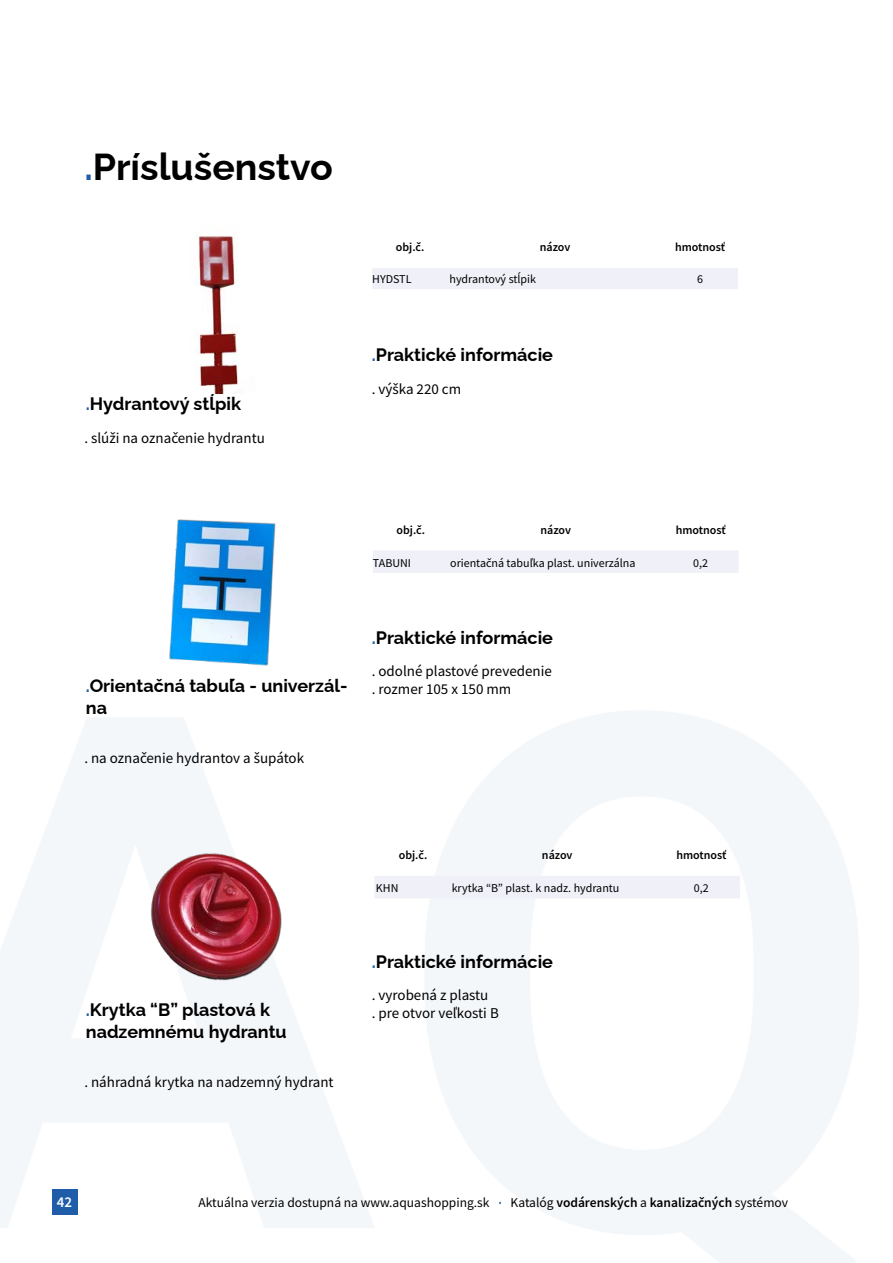
<style>
.page{position:relative;width:893px;height:1263px;background:#fff}
.page>*{position:absolute;margin:0;border:0;box-sizing:border-box;transform-origin:0 0}
.t1{font:100 37.5px "Raleway";color:#000}
.t2{font:100 18px/21.6px "Raleway";color:#000}
.t3{font:15px/18px "Source Sans Pro";color:#000}
.t4{font:600 15px "Source Sans Pro";color:#fff}
.t5{font:13.5px "Source Sans Pro";color:#000}
.t6{font:12px "Source Sans Pro";color:#000}
.t7{font:600 12px "Source Sans Pro";color:#000}
.s1{color:#1f5da9}
.s2{font-family:"Raleway";font-weight:100;font-size:27px;color:#1f5da9}
.s3{font-weight:600}
</style>
<div class="page">
<svg style="left:0;top:711px;width:859px;height:552px"></svg>
<div style="left:52px;top:1189px;width:25px;height:26px;background:#1f5da9"></div>
<img style="left:198px;top:235px;width:40px;height:158px">
<img style="left:169px;top:519px;width:107px;height:147px">
<img style="left:130px;top:832px;width:170px;height:167px">
<div style="left:372px;top:268px;width:366px;height:21px;background:#eff0f8"></div>
<div style="left:373px;top:550px;width:365px;height:23px;background:#eff0f8"></div>
<div style="left:374px;top:876px;width:366px;height:22px;background:#eff0f8"></div>
<h1 class="t1" style="left:84px;top:137px;width:250px"><span class="s1">.</span>Príslušenstvo</h1>
<p class="t2" style="left:86px;top:391px;width:157px"><span class="s1">.</span>Hydrantový stĺpik</p>
<p class="t3" style="left:84px;top:428px;width:182px">. slúži na označenie hydrantu</p>
<p class="t7" style="left:396px;top:239px;width:30px">obj.č.</p>
<p class="t7" style="left:540px;top:239px;width:32px">názov</p>
<p class="t7" style="left:675px;top:239px;width:51px">hmotnosť</p>
<p class="t6" style="left:372px;top:272px;width:41px">HYDSTL</p>
<p class="t6" style="left:449px;top:272px;width:88px">hydrantový stĺpik</p>
<p class="t6" style="left:697px;top:272px;width:7px">6</p>
<p class="t2" style="left:372px;top:342px;width:183px"><span class="s1">.</span>Praktické informácie</p>
<p class="t3" style="left:372px;top:380px;width:91px">. výška 220 cm</p>
<p class="t2" style="left:86px;top:673px;width:263px"><span class="s1">.</span>Orientačná tabuľa - univerzál&shy;na</p>
<p class="t3" style="left:84px;top:749px;width:221px">. na označenie hydrantov a šupátok</p>
<p class="t7" style="left:397px;top:522px;width:30px">obj.č.</p>
<p class="t7" style="left:540px;top:522px;width:32px">názov</p>
<p class="t7" style="left:676px;top:522px;width:51px">hmotnosť</p>
<p class="t6" style="left:373px;top:555px;width:40px">TABUNI</p>
<p class="t6" style="left:450px;top:555px;width:187px">orientačná tabuľka plast. univerzálna</p>
<p class="t6" style="left:693px;top:555px;width:16px">0,2</p>
<p class="t2" style="left:372px;top:625px;width:183px"><span class="s1">.</span>Praktické informácie</p>
<p class="t3" style="left:372px;top:662px;width:182px">. odolné plastové prevedenie . rozmer 105 x 150 mm</p>
<p class="t2" style="left:86px;top:997px;width:202px"><span class="s1">.</span>Krytka “B” plastová k nadzemnému hydrantu</p>
<p class="t3" style="left:84px;top:1073px;width:251px">. náhradná krytka na nadzemný hydrant</p>
<p class="t7" style="left:399px;top:847px;width:30px">obj.č.</p>
<p class="t7" style="left:542px;top:847px;width:32px">názov</p>
<p class="t7" style="left:676px;top:847px;width:51px">hmotnosť</p>
<p class="t6" style="left:376px;top:881px;width:24px">KHN</p>
<p class="t6" style="left:452px;top:881px;width:169px">krytka “B” plast. k nadz. hydrantu</p>
<p class="t6" style="left:694px;top:880px;width:16px">0,2</p>
<p class="t2" style="left:372px;top:949px;width:183px"><span class="s1">.</span>Praktické informácie</p>
<p class="t3" style="left:372px;top:986px;width:129px">. vyrobená z plastu<br>. pre otvor veľkosti B</p>
<p class="t4" style="left:57px;top:1192px;width:17px">42</p>
<p class="t5" style="left:198px;top:1194px;width:591px">Aktuálna verzia dostupná na www.aquashopping.sk <span class="s2">.</span> Katalóg <span class="s3">vodárenských</span> a <span class="s3">kanalizačných</span> systémov</p>
</div>
